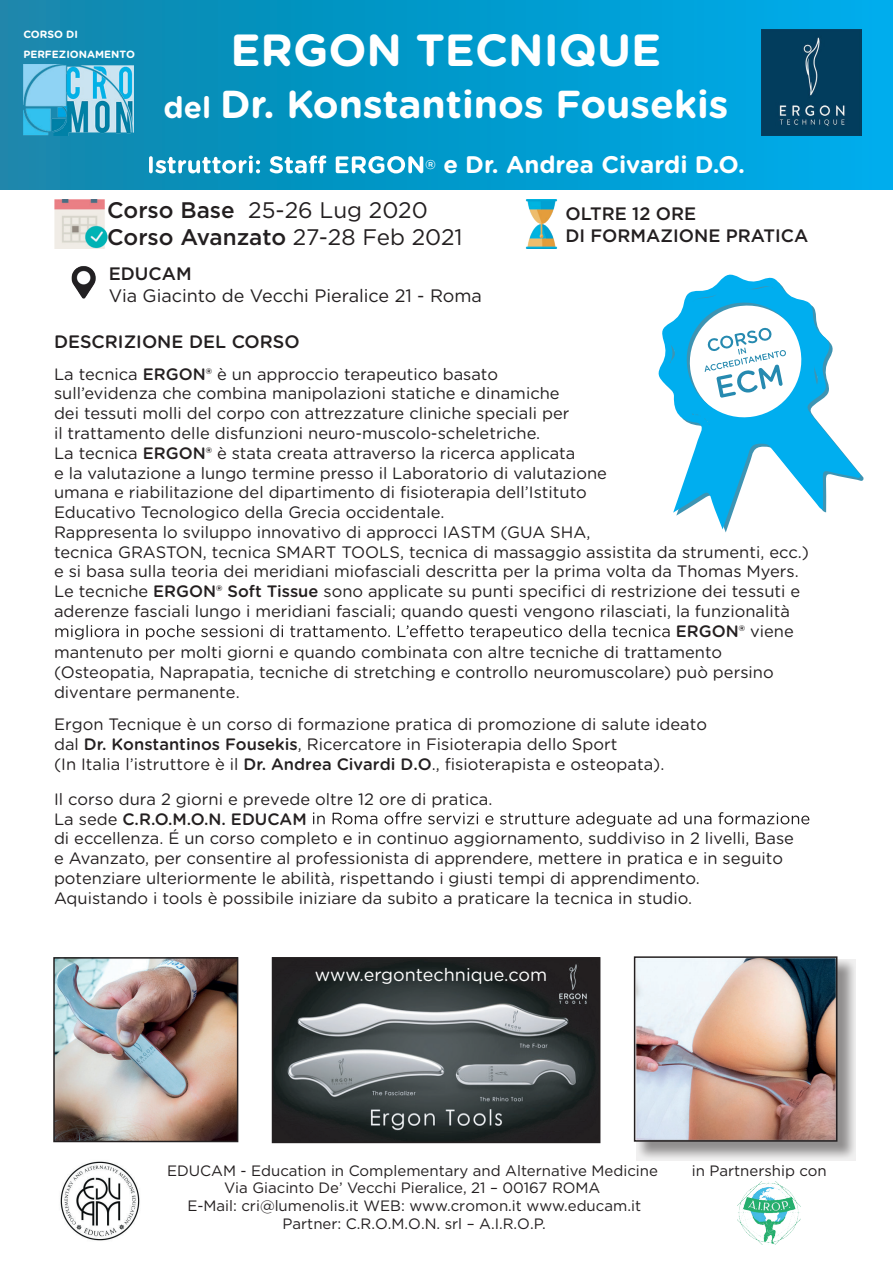
<style>
.page{position:relative;width:893px;height:1263px;background:#fff}
.page>*{position:absolute;margin:0;border:0;box-sizing:border-box;transform-origin:0 0}
.t1{font:700 45px "Gotham Rounded";color:#fff}
.t2{font:700 39px "Gotham Rounded";color:#fff}
.t3{font:700 24px "Gotham Rounded";color:#fff}
.t4{font:22.5px/27px "Gotham";color:#231f20}
.t5{font:500 18px/21.6px "Gotham";color:#231f20}
.t6{font:18px "Gotham";color:#231f20}
.t7{font:18px "Gotham Rounded";color:#fff}
.t8{font:500 18px "Gotham Rounded";color:#231f20}
.t9{font:16.5px/19.8px "Gotham Rounded";color:#231f20}
.t10{font:500 16.5px "Gotham Rounded";color:#231f20}
.t11{font:15px/17.5px "Gotham";color:#231f20;text-align:center}
.t12{font:700 10.5px/19.8px "Gotham Rounded";color:#fff}
.s1{font-size:30px}
.s2{font-weight:400;font-size:27px}
.s3{font-weight:500}
.s4{font-weight:400}
</style>
<div class="page">
<svg style="left:55px;top:625px;width:615px;height:15px"></svg>
<svg style="left:313px;top:812px;width:496px;height:15px"></svg>
<svg style="left:0;top:0;width:893px;height:189px;background:#0399ca"></svg>
<svg style="left:149px;top:155px;width:274px;height:18px"></svg>
<img style="left:54px;top:200px;width:53px;height:49px">
<img style="left:525px;top:200px;width:33px;height:48px">
<svg style="left:636px;top:959px;width:220px;height:201px;background:#b8b7b7"></svg>
<img style="left:637px;top:959px;width:197px;height:180px">
<div style="left:634px;top:956px;width:203px;height:186px;border:2px solid #231f20"></div>
<img style="left:23px;top:64px;width:111px;height:71px">
<img style="left:56px;top:960px;width:179px;height:179px">
<div style="left:53px;top:957px;width:185px;height:185px;border:2px solid #231f20"></div>
<img style="left:275px;top:960px;width:322px;height:180px">
<div style="left:272px;top:957px;width:328px;height:186px;border:2px solid #231f20"></div>
<img style="left:761px;top:30px;width:101px;height:105px">
<img style="left:71px;top:266px;width:25px;height:33px">
<img style="left:60px;top:1161px;width:80px;height:80px">
<img style="left:737px;top:1181px;width:63px;height:63px">
<svg style="left:658px;top:274px;width:204px;height:255px"></svg>
<svg style="left:705px;top:327px;width:81px;height:71px"></svg>
<p class="t12" style="left:23px;top:24px;width:113px">CORSO DI<br>PERFEZIONAMENTO</p>
<h1 class="t1" style="left:230px;top:17px;width:432px">ERGON TECNIQUE</h1>
<h2 class="t2" style="left:163px;top:76px;width:566px"><span class="s1">del</span> Dr. Konstantinos Fousekis</h2>
<h3 class="t3" style="left:425px;top:147px;width:321px"><span class="s2">®</span> e Dr. Andrea Civardi D.O.</h3>
<h3 class="t4" style="left:107px;top:196px;width:357px"><span class="s3">Corso Base</span> 25-26 Lug 2020<br><span class="s3">Corso Avanzato</span> 27-28 Feb 2021</h3>
<p class="t5" style="left:565px;top:203px;width:244px">OLTRE 12 ORE<br>DI FORMAZIONE PRATICA</p>
<p class="t5" style="left:109px;top:263px;width:84px">EDUCAM</p>
<p class="t6" style="left:109px;top:284px;width:375px">Via Giacinto de Vecchi Pieralice 21 - Roma</p>
<p class="t8" style="left:54px;top:328px;width:247px">DESCRIZIONE DEL CORSO</p>
<p class="t9" style="left:54px;top:363px;width:446px">La tecnica <span class="s3">ERGON®</span> è un approccio terapeutico basato</p>
<p class="t9" style="left:54px;top:383px;width:507px">sull’evidenza che combina manipolazioni statiche e dinamiche</p>
<p class="t9" style="left:54px;top:403px;width:517px">dei tessuti molli del corpo con attrezzature cliniche speciali per</p>
<p class="t9" style="left:54px;top:422px;width:488px">il trattamento delle disfunzioni neuro-muscolo-scheletriche.</p>
<p class="t9" style="left:54px;top:442px;width:523px">La tecnica <span class="s3">ERGON®</span> è stata creata attraverso la ricerca applicata</p>
<p class="t9" style="left:54px;top:462px;width:555px">e la valutazione a lungo termine presso il Laboratorio di valutazione</p>
<p class="t9" style="left:54px;top:482px;width:534px">umana e riabilitazione del dipartimento di fisioterapia dell’Istituto</p>
<p class="t9" style="left:54px;top:502px;width:392px">Educativo Tecnologico della Grecia occidentale.</p>
<p class="t9" style="left:54px;top:521px;width:538px">Rappresenta lo sviluppo innovativo di approcci IASTM (GUA SHA,</p>
<p class="t9" style="left:54px;top:541px;width:756px">tecnica GRASTON, tecnica SMART TOOLS, tecnica di massaggio assistita da strumenti, ecc.)</p>
<p class="t9" style="left:54px;top:561px;width:746px">e si basa sulla teoria dei meridiani miofasciali descritta per la prima volta da Thomas Myers.</p>
<p class="t9" style="left:54px;top:581px;width:748px">Le tecniche <span class="s3">ERGON® Soft Tissue</span> sono applicate su punti specifici di restrizione dei tessuti e</p>
<p class="t9" style="left:54px;top:600px;width:737px">aderenze fasciali lungo i meridiani fasciali; quando questi vengono rilasciati, la funzionalità</p>
<p class="t10" style="left:676px;top:619px;width:119px">ERGON® <span class="s4">viene</span></p>
<p class="t9" style="left:54px;top:641px;width:670px">mantenuto per molti giorni e quando combinata con altre tecniche di trattamento</p>
<p class="t9" style="left:54px;top:661px;width:721px">(Osteopatia, Naprapatia, tecniche di stretching e controllo neuromuscolare) può persino</p>
<p class="t9" style="left:54px;top:682px;width:187px">diventare permanente.</p>
<p class="t9" style="left:54px;top:713px;width:655px">Ergon Tecnique è un corso di formazione pratica di promozione di salute ideato dal <span class="s3">Dr. Konstantinos Fousekis</span>, Ricercatore in Fisioterapia dello Sport<br>(In Italia l’istruttore è il <span class="s3">Dr. Andrea Civardi D.O</span>., fisioterapista e osteopata).</p>
<p class="t9" style="left:54px;top:788px;width:741px">Il corso dura 2 giorni e prevede oltre 12 ore di pratica.<br>La sede <span class="s3">C.R.O.M.O.N. EDUCAM<br></span>di eccellenza. É un corso completo e in continuo aggiornamento, suddiviso in 2 livelli, Base e Avanzato, per consentire al professionista di apprendere, mettere in pratica e in seguito potenziare ulteriormente le abilità, rispettando i giusti tempi di apprendimento.<br>Aquistando i tools è possibile iniziare da subito a praticare la tecnica in studio.</p>
<p class="t7" style="left:315px;top:962px;width:234px">www.ergontechnique.com</p>
<p class="t11" style="left:167px;top:1161px;width:492px">EDUCAM - Education in Complementary and Alternative Medicine Via Giacinto De’ Vecchi Pieralice, 21 – 00167 ROMA<br>E-Mail: cri@lumenolis.it WEB: www.cromon.it www.educam.it Partner: C.R.O.M.O.N. srl – A.I.R.O.P.</p>
<p class="t11" style="left:692px;top:1161px;width:136px">in Partnership con</p>
</div>
